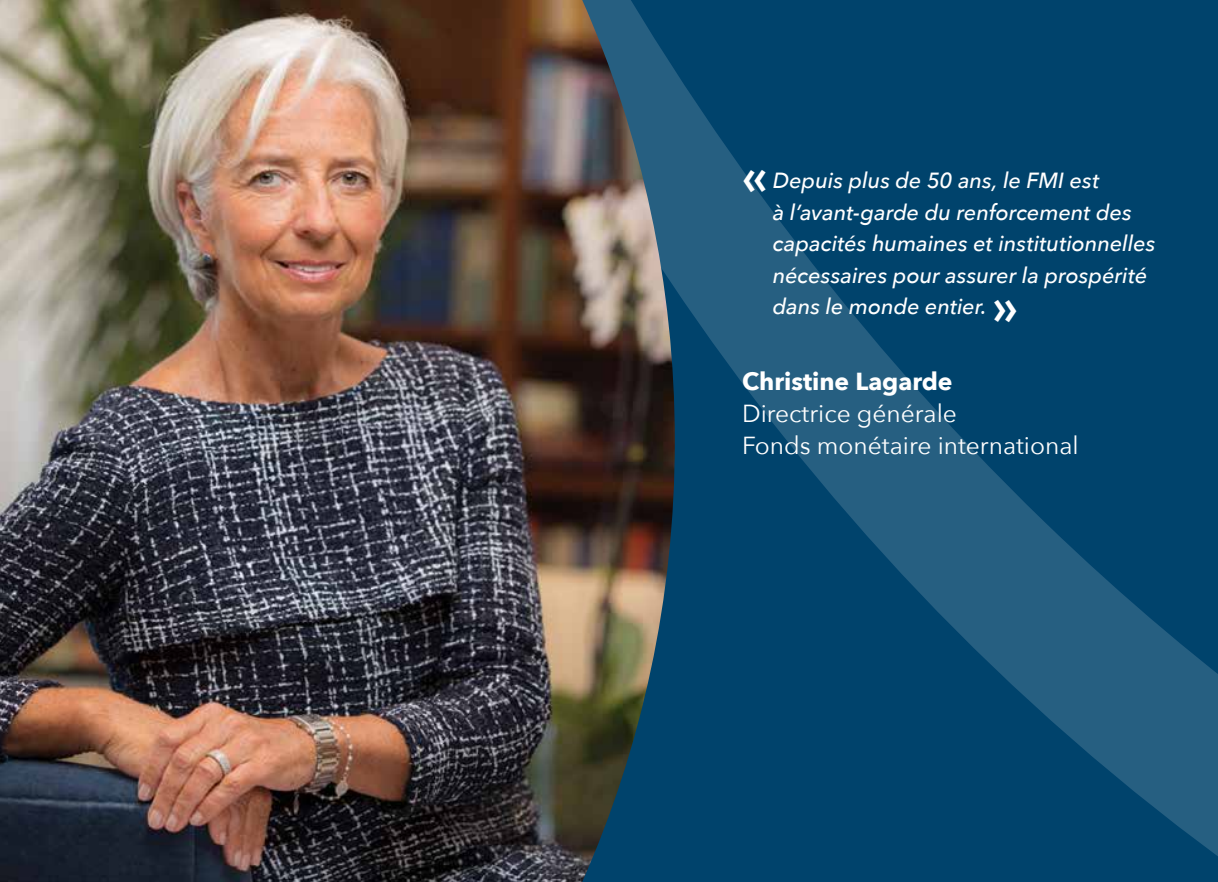
<style>
.page{position:relative;width:1218px;height:882px;background:#fff}
.page>*{position:absolute;margin:0;border:0;box-sizing:border-box;transform-origin:0 0}
.t1{font:600 49px "Avenir Next";color:#fff}
.t2{font:24.68px/32px "Avenir Next";color:#fff}
.t3{font:700 24.68px "Avenir Next";color:#fff}
.t4{font:italic 500 21.88px/31.5px "Avenir Next";letter-spacing:-.005em;color:#fff}
</style>
<div class="page">
<svg style="left:675px;top:0;width:543px;height:882px;background:#084970"></svg>
<img style="left:0;top:0;width:675px;height:882px">
<h1 class="t1" style="left:742px;top:134px;width:27px">«</h1>
<p class="t4" style="left:773px;top:164px;width:384px">Depuis plus de 50 ans, le FMI est<br>à l’avant-garde du renforcement des capacités humaines et institutionnelles nécessaires pour assurer la prospérité dans le monde entier.</p>
<h1 class="t1" style="left:992px;top:264px;width:27px">»</h1>
<p class="t3" style="left:742px;top:360px;width:212px">Christine Lagarde</p>
<p class="t2" style="left:742px;top:397px;width:338px">Directrice générale<br>Fonds monétaire international</p>
</div>
